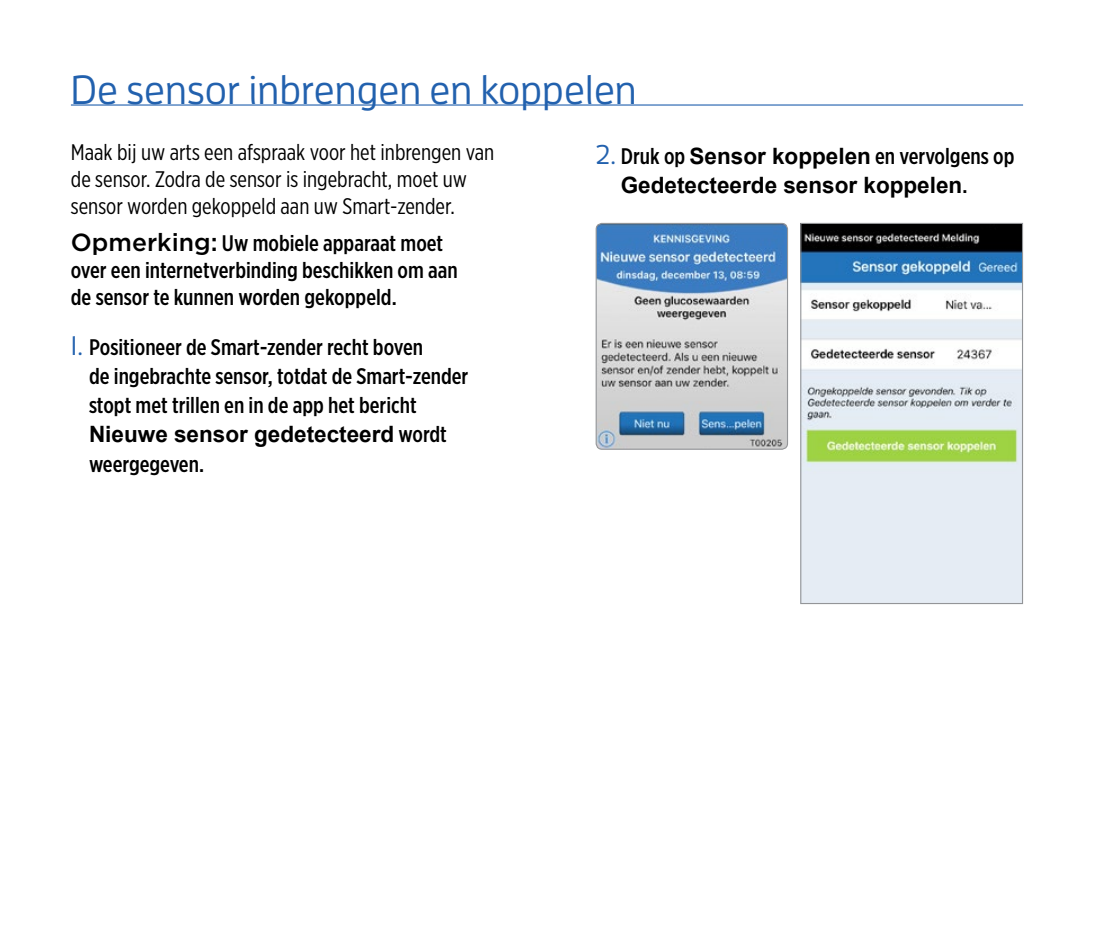
<style>
.page{position:relative;width:1094px;height:932px;background:#fff}
.page>*{position:absolute;margin:0;border:0;box-sizing:border-box;transform-origin:0 0}
.t1{font:500 40.5px "Enzo Pro";color:#2261ae}
.t2{font:500 22.5px/27px "Gotham X Narrow";color:#000}
.t3{font:22.5px/27px "Gotham X Narrow";color:#000}
.t4{font:700 22.5px "Arial";color:#000}
.s1{font-family:"Gotham";font-size:24.75px}
.s2{font-family:"Enzo Pro";font-size:27px;color:#2261ae}
.s3{font-family:"Gotham X Narrow";font-weight:500}
.s4{font-family:"Arial";font-weight:700}
</style>
<div class="page">
<hr style="left:71px;top:104px;width:952px;height:2px;background:#2261ae">
<img style="left:802px;top:225px;width:219px;height:377px">
<div style="left:800px;top:223px;width:223px;height:381px;border:1px solid #939598"></div>
<img style="left:597px;top:224px;width:190px;height:224px">
<div style="left:595px;top:223px;width:193px;height:227px;border:1px solid #939598;border-radius:6px"></div>
<h1 class="t1" style="left:71px;top:66px;width:567px">De sensor inbrengen en koppelen</h1>
<p class="t3" style="left:71px;top:138px;width:425px">Maak bij uw arts een afspraak voor het inbrengen van de sensor. Zodra de sensor is ingebracht, moet uw sensor worden gekoppeld aan uw Smart-zender.</p>
<p class="t2" style="left:71px;top:229px;width:388px"><span class="s1">Opmerking:</span> Uw mobiele apparaat moet over een internetverbinding beschikken om aan de sensor te kunnen worden gekoppeld.</p>
<p class="t2" style="left:89px;top:332px;width:381px;line-height:29.2px;text-indent:-18px"><span class="s2">1.</span> Positioneer de Smart-zender recht boven<br>de ingebrachte sensor, totdat de Smart-zender stopt met trillen en in de app het bericht</p>
<p class="t4" style="left:89px;top:419px;width:359px">Nieuwe sensor gedetecteerd <span class="s3">wordt</span></p>
<p class="t2" style="left:89px;top:450px;width:116px">weergegeven.</p>
<p class="t2" style="left:595px;top:142px;width:420px"><span class="s2">2.</span> Druk op <span class="s4">Sensor koppelen</span> en vervolgens op</p>
<p class="t4" style="left:621px;top:171px;width:348px">Gedetecteerde sensor koppelen<span class="s3">.</span></p>
</div>
